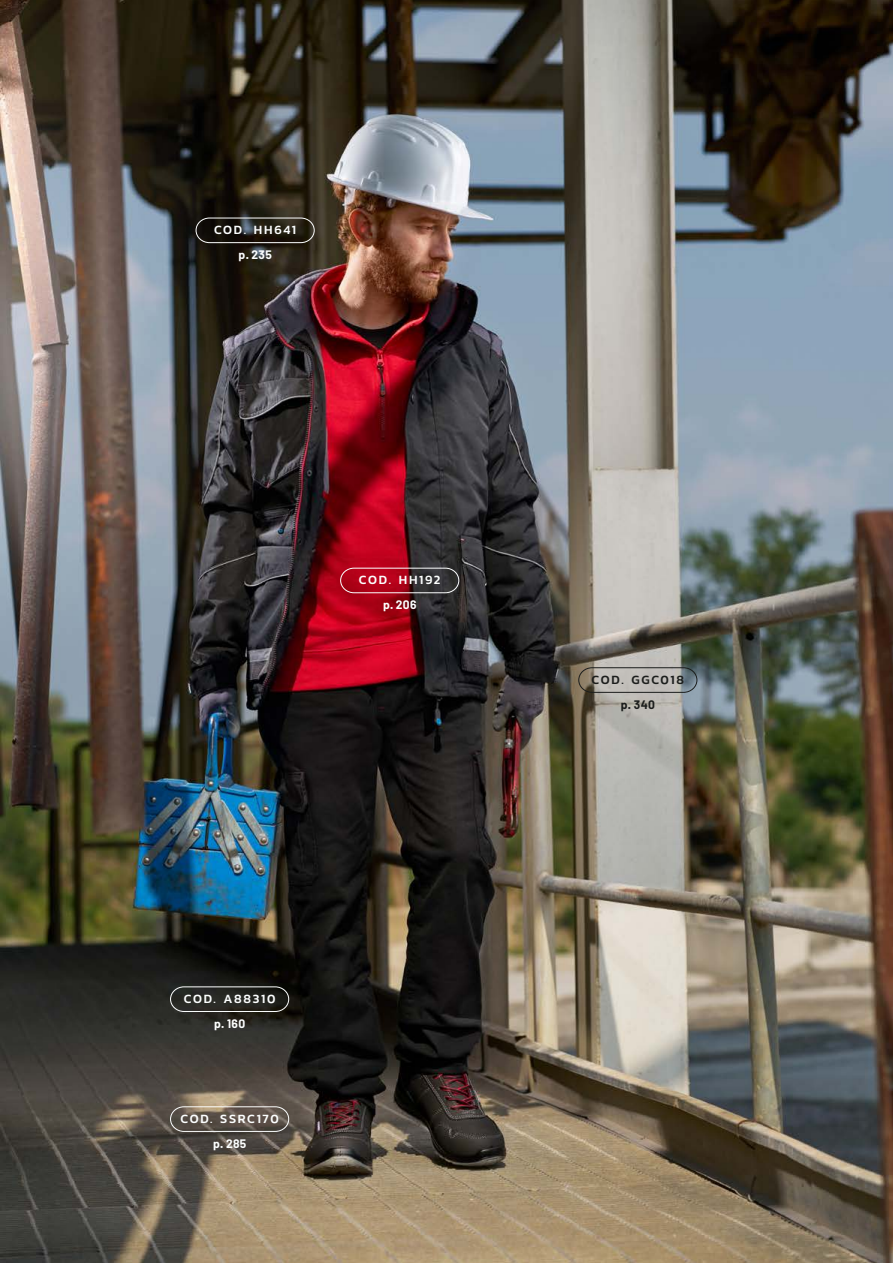
<style>
.page{position:relative;width:893px;height:1263px;background:#fff}
.page>*{position:absolute;margin:0;border:0;box-sizing:border-box;transform-origin:0 0}
.t1{font:500 12.75px "Kanit";letter-spacing:.13em;color:#fcfefe}
.t2{font:500 12.75px "Kanit";letter-spacing:.135em;color:#1b1d1c}
.t3{font:700 12px "Barlow";letter-spacing:.03em;color:#fcfefe}
.t4{font:700 12px "Barlow";color:#1b1d1c}
</style>
<div class="page">
<img style="left:1px;top:0;width:892px;height:1263px">
<svg style="left:170px;top:1106px;width:120px;height:26px;background:#6c6259"></svg>
<svg style="left:195px;top:217px;width:120px;height:27px;background:#302d26"></svg>
<svg style="left:340px;top:567px;width:120px;height:27px;background:#852734"></svg>
<svg style="left:170px;top:986px;width:120px;height:26px;background:#353531"></svg>
<svg style="left:578px;top:667px;width:120px;height:26px;background:#a09f9b"></svg>
<p class="t1" style="left:214px;top:220px;width:84px">COD. HH641</p>
<p class="t3" style="left:239px;top:248px;width:35px">p. 235</p>
<p class="t1" style="left:359px;top:571px;width:83px">COD. HH192</p>
<p class="t3" style="left:383px;top:598px;width:35px">p. 206</p>
<p class="t1" style="left:184px;top:989px;width:93px">COD. A88310</p>
<p class="t3" style="left:214px;top:1016px;width:33px">p. 160</p>
<p class="t1" style="left:180px;top:1109px;width:100px">COD. SSRC170</p>
<p class="t3" style="left:213px;top:1136px;width:35px">p. 285</p>
<p class="t2" style="left:592px;top:670px;width:94px">COD. GGC018</p>
<p class="t4" style="left:621px;top:697px;width:36px">p. 340</p>
</div>
